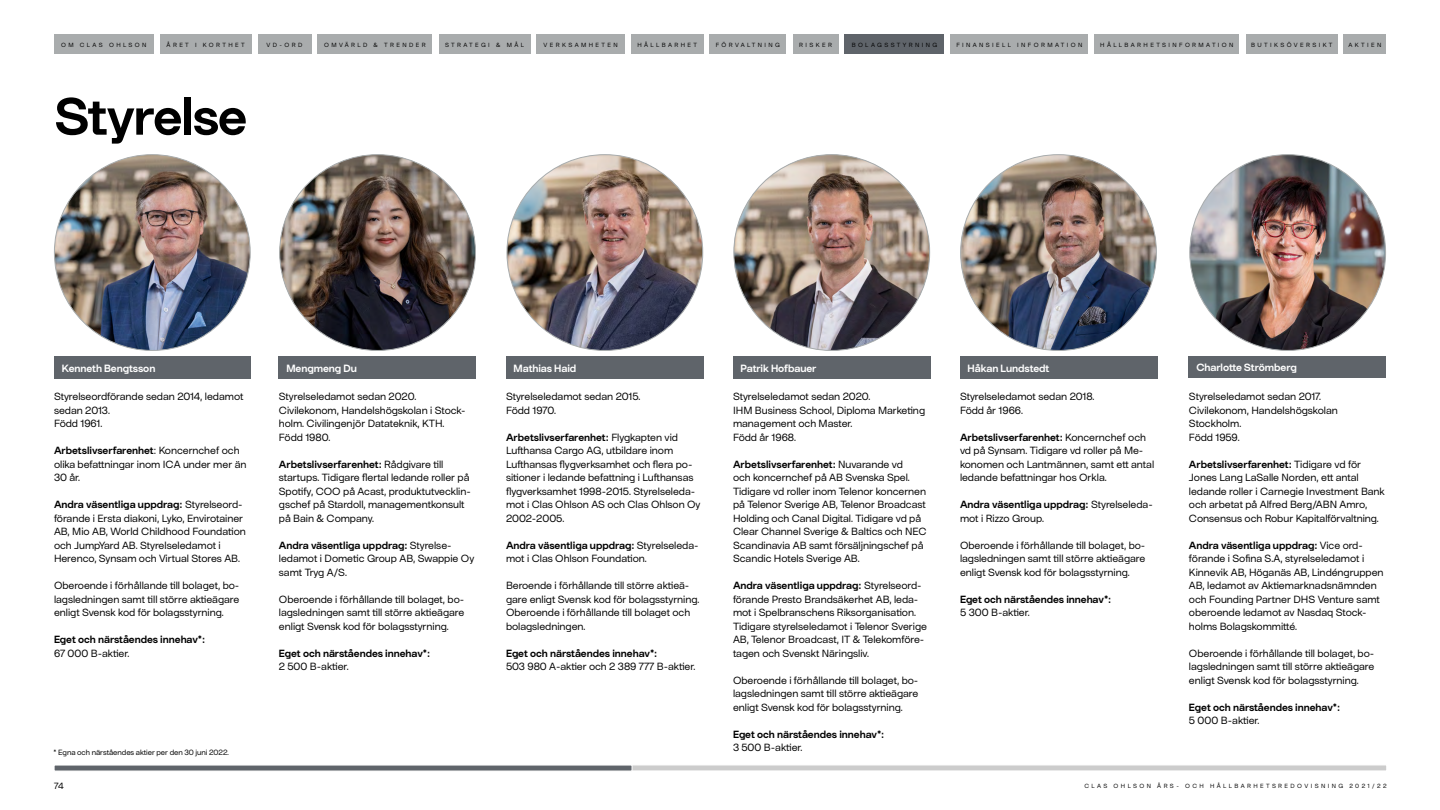
<style>
.page{position:relative;width:1440px;height:810px;background:#fff}
.page>*{position:absolute;margin:0;border:0;box-sizing:border-box;transform-origin:0 0}
.t1{font:700 52.5px "Clas Ohlson Sans";letter-spacing:-.02em;color:#000}
.t2{font:700 10.5px "Clas Ohlson Sans";letter-spacing:-.005em;color:#fff}
.t3{font:10.43px/13.5px "Clas Ohlson Sans";color:#000}
.t4{font:700 10.43px "Clas Ohlson Sans";color:#000}
.t5{font:9px "Clas Ohlson Sans";color:#000}
.t6{font:7.57px "Clas Ohlson Sans";color:#000}
.t7{font:6px "Clas Ohlson Sans";letter-spacing:.4em;color:#000}
.s1{font-weight:700}
</style>
<div class="page">
<svg style="left:632px;top:765px;width:754px;height:6px;background:#d4d4d4"></svg>
<div style="left:54px;top:34px;width:100px;height:20px;background:#a9acad"></div>
<div style="left:258px;top:34px;width:53px;height:20px;background:#a9acad"></div>
<div style="left:160px;top:34px;width:92px;height:20px;background:#a9acad"></div>
<div style="left:318px;top:34px;width:114px;height:20px;background:#a9acad"></div>
<div style="left:631px;top:34px;width:73px;height:20px;background:#a9acad"></div>
<div style="left:710px;top:34px;width:76px;height:20px;background:#a9acad"></div>
<div style="left:439px;top:34px;width:91px;height:20px;background:#a9acad"></div>
<div style="left:537px;top:34px;width:88px;height:20px;background:#a9acad"></div>
<div style="left:950px;top:34px;width:138px;height:20px;background:#a9acad"></div>
<div style="left:1094px;top:34px;width:145px;height:20px;background:#a9acad"></div>
<div style="left:1246px;top:34px;width:92px;height:20px;background:#a9acad"></div>
<div style="left:1344px;top:34px;width:42px;height:20px;background:#a9acad"></div>
<div style="left:793px;top:34px;width:46px;height:20px;background:#a9acad"></div>
<div style="left:54px;top:356px;width:197px;height:23px;background:#5f646a"></div>
<div style="left:506px;top:356px;width:197px;height:23px;background:#5f646a"></div>
<div style="left:279px;top:356px;width:197px;height:23px;background:#5f646a"></div>
<div style="left:733px;top:356px;width:197px;height:23px;background:#5f646a"></div>
<div style="left:960px;top:356px;width:197px;height:23px;background:#5f646a"></div>
<div style="left:1189px;top:356px;width:197px;height:21px;background:#5f646a"></div>
<img style="left:54px;top:155px;width:196px;height:195px;border-radius:98px">
<img style="left:280px;top:155px;width:195px;height:195px;border-radius:98px">
<img style="left:507px;top:155px;width:196px;height:195px;border-radius:98px">
<img style="left:734px;top:155px;width:196px;height:195px;border-radius:98px">
<img style="left:961px;top:155px;width:195px;height:195px;border-radius:98px">
<img style="left:1190px;top:155px;width:196px;height:195px;border-radius:98px">
<div style="left:845px;top:34px;width:99px;height:20px;background:#5f646a"></div>
<svg style="left:54px;top:765px;width:578px;height:6px;background:#7a7e83"></svg>
<p class="t7" style="left:61px;top:41px;width:87px">OM CLAS OHLSON</p>
<p class="t7" style="left:167px;top:41px;width:80px">ÅRET I KORTHET</p>
<p class="t7" style="left:267px;top:41px;width:37px">VD-ORD</p>
<p class="t7" style="left:324px;top:41px;width:103px">OMVÄRLD &amp; TRENDER</p>
<p class="t7" style="left:445px;top:41px;width:80px">STRATEGI &amp; MÅL</p>
<p class="t7" style="left:544px;top:41px;width:76px">VERKSAMHETEN</p>
<p class="t7" style="left:637px;top:41px;width:61px">HÅLLBARHET</p>
<p class="t7" style="left:716px;top:41px;width:66px">FÖRVALTNING</p>
<p class="t7" style="left:799px;top:41px;width:34px">RISKER</p>
<p class="t7" style="left:956px;top:41px;width:127px">FINANSIELL INFORMATION</p>
<p class="t7" style="left:1100px;top:41px;width:135px">HÅLLBARHETSINFORMATION</p>
<p class="t7" style="left:1251px;top:41px;width:83px">BUTIKSÖVERSIKT</p>
<p class="t7" style="left:1349px;top:41px;width:34px">AKTIEN</p>
<p class="t7" style="left:852px;top:41px;width:87px">BOLAGSSTYRNING</p>
<h1 class="t1" style="left:54px;top:85px;width:195px">Styrelse</h1>
<p class="t2" style="left:62px;top:362px;width:95px">Kenneth Bengtsson</p>
<p class="t2" style="left:286px;top:362px;width:72px">Mengmeng Du</p>
<p class="t2" style="left:514px;top:362px;width:64px">Mathias Haid</p>
<p class="t2" style="left:741px;top:362px;width:78px">Patrik Hofbauer</p>
<p class="t2" style="left:968px;top:362px;width:83px">Håkan Lundstedt</p>
<p class="t2" style="left:1196px;top:361px;width:102px">Charlotte Strömberg</p>
<p class="t3" style="left:54px;top:390px;width:191px">Styrelseordförande sedan 2014, ledamot sedan 2013.<br>Född 1961.</p>
<p class="t3" style="left:54px;top:444px;width:194px"><span class="s1">Arbetslivserfarenhet</span>: Koncernchef och olika befattningar inom ICA under mer än<br>30 år.</p>
<p class="t3" style="left:54px;top:498px;width:193px"><span class="s1">Andra väsentliga uppdrag:</span> Styrelseord&shy;förande i Ersta diakoni, Lyko, Envirotainer AB, Mio AB, World Childhood Foundation och JumpYard AB. Styrelseledamot i Herenco, Synsam och Virtual Stores AB.</p>
<p class="t3" style="left:54px;top:579px;width:187px;text-align:justify">Oberoende i förhållande till bolaget, bo&shy;lagsledningen samt till större aktieägare enligt Svensk kod för bolagsstyrning.</p>
<p class="t4" style="left:54px;top:633px;width:153px">Eget och närståendes innehav*:</p>
<p class="t3" style="left:54px;top:646px;width:77px">67 000 B-aktier.</p>
<p class="t6" style="left:54px;top:748px;width:177px">* Egna och närståendes aktier per den 30 juni 2022.</p>
<p class="t3" style="left:279px;top:390px;width:188px">Styrelseledamot sedan 2020.<br>Civilekonom, Handelshögskolan i Stock&shy;holm. Civilingenjör Datateknik, KTH.<br>Född 1980.</p>
<p class="t3" style="left:279px;top:457px;width:194px"><span class="s1">Arbetslivserfarenhet:</span> Rådgivare till startups. Tidigare flertal ledande roller på Spotify, COO på Acast, produktutvecklin&shy;gschef på Stardoll, managementkonsult på Bain &amp; Company.</p>
<p class="t3" style="left:279px;top:538px;width:197px"><span class="s1">Andra väsentliga uppdrag:</span> Styrelse&shy;ledamot i Dometic Group AB, Swappie Oy samt Tryg A/S.</p>
<p class="t3" style="left:279px;top:592px;width:187px;text-align:justify">Oberoende i förhållande till bolaget, bo&shy;lagsledningen samt till större aktieägare enligt Svensk kod för bolagsstyrning.</p>
<p class="t4" style="left:279px;top:647px;width:153px">Eget och närståendes innehav*:</p>
<p class="t3" style="left:279px;top:660px;width:71px">2 500 B-aktier.</p>
<p class="t3" style="left:506px;top:390px;width:136px">Styrelseledamot sedan 2015.<br>Född 1970.</p>
<p class="t3" style="left:506px;top:430px;width:196px"><span class="s1">Arbetslivserfarenhet:</span> Flygkapten vid Lufthansa Cargo AG, utbildare inom Lufthansas flygverksamhet och flera po&shy;sitioner i ledande befattning i Lufthansas flygverksamhet 1998-2015. Styrelseleda&shy;mot i Clas Ohlson AS och Clas Ohlson Oy 2002-2005.</p>
<p class="t3" style="left:506px;top:538px;width:194px"><span class="s1">Andra väsentliga uppdrag:</span> Styrelseleda&shy;mot i Clas Ohlson Foundation.</p>
<p class="t3" style="left:506px;top:579px;width:195px">Beroende i förhållande till större aktieä&shy;gare enligt Svensk kod för bolagsstyrning.<br>Oberoende i förhållande till bolaget och bolagsledningen.</p>
<p class="t4" style="left:506px;top:647px;width:153px">Eget och närståendes innehav*:</p>
<p class="t3" style="left:506px;top:660px;width:191px">503 980 A-aktier och 2 389 777 B-aktier.</p>
<p class="t3" style="left:733px;top:390px;width:194px">Styrelseledamot sedan 2020.<br>IHM Business School, Diploma Marketing management och Master.<br>Född år 1968.</p>
<p class="t3" style="left:733px;top:457px;width:195px"><span class="s1">Arbetslivserfarenhet:</span> Nuvarande vd<br>och koncernchef på AB Svenska Spel.<br>Tidigare vd roller inom Telenor koncernen på Telenor Sverige AB, Telenor Broadcast Holding och Canal Digital. Tidigare vd på Clear Channel Sverige &amp; Baltics och NEC Scandinavia AB samt försäljningschef på Scandic Hotels Sverige AB.</p>
<p class="t3" style="left:733px;top:579px;width:195px"><span class="s1">Andra väsentliga uppdrag:</span> Styrelseord&shy;förande Presto Brandsäkerhet AB, leda&shy;mot i Spelbranschens Riksorganisation.<br>Tidigare styrelseledamot i Telenor Sverige AB, Telenor Broadcast, IT &amp; Telekomföre&shy;tagen och Svenskt Näringsliv.</p>
<p class="t3" style="left:733px;top:673px;width:187px;text-align:justify">Oberoende i förhållande till bolaget, bo&shy;lagsledningen samt till större aktieägare enligt Svensk kod för bolagsstyrning.</p>
<p class="t4" style="left:733px;top:728px;width:153px">Eget och närståendes innehav*:</p>
<p class="t3" style="left:733px;top:741px;width:71px">3 500 B-aktier.</p>
<p class="t3" style="left:960px;top:390px;width:136px">Styrelseledamot sedan 2018.<br>Född år 1966.</p>
<p class="t3" style="left:960px;top:430px;width:196px"><span class="s1">Arbetslivserfarenhet:</span> Koncernchef och vd på Synsam. Tidigare vd roller på Me&shy;konomen och Lantmännen, samt ett antal ledande befattningar hos Orkla.</p>
<p class="t3" style="left:960px;top:498px;width:194px"><span class="s1">Andra väsentliga uppdrag:</span> Styrelseleda&shy;mot i Rizzo Group.</p>
<p class="t3" style="left:960px;top:538px;width:187px;text-align:justify">Oberoende i förhållande till bolaget, bo&shy;lagsledningen samt till större aktieägare enligt Svensk kod för bolagsstyrning.</p>
<p class="t4" style="left:960px;top:593px;width:153px">Eget och närståendes innehav*:</p>
<p class="t3" style="left:960px;top:606px;width:71px">5 300 B-aktier.</p>
<p class="t3" style="left:1189px;top:390px;width:150px">Styrelseledamot sedan 2017.<br>Civilekonom, Handelshögskolan<br>Stockholm.<br>Född 1959.</p>
<p class="t3" style="left:1189px;top:457px;width:197px"><span class="s1">Arbetslivserfarenhet:</span> Tidigare vd för Jones Lang LaSalle Norden, ett antal ledande roller i Carnegie Investment Bank och arbetat på Alfred Berg/ABN Amro, Consensus och Robur Kapitalförvaltning.</p>
<p class="t3" style="left:1189px;top:538px;width:196px"><span class="s1">Andra väsentliga uppdrag:</span> Vice ord&shy;förande i Sofina S.A, styrelseledamot i Kinnevik AB, Höganäs AB, Lindéngruppen AB, ledamot av Aktiemarknadsnämnden och Founding Partner DHS Venture samt oberoende ledamot av Nasdaq Stock&shy;holms Bolagskommitté.</p>
<p class="t3" style="left:1189px;top:646px;width:187px;text-align:justify">Oberoende i förhållande till bolaget, bo&shy;lagsledningen samt till större aktieägare enligt Svensk kod för bolagsstyrning.</p>
<p class="t4" style="left:1189px;top:701px;width:153px">Eget och närståendes innehav*:</p>
<p class="t3" style="left:1189px;top:714px;width:72px">5 000 B-aktier.</p>
<p class="t5" style="left:54px;top:781px;width:11px">74</p>
<p class="t7" style="left:1084px;top:782px;width:304px">CLAS OHLSON ÅRS- OCH HÅLLBARHETSREDOVISNING 2021/22</p>
</div>
